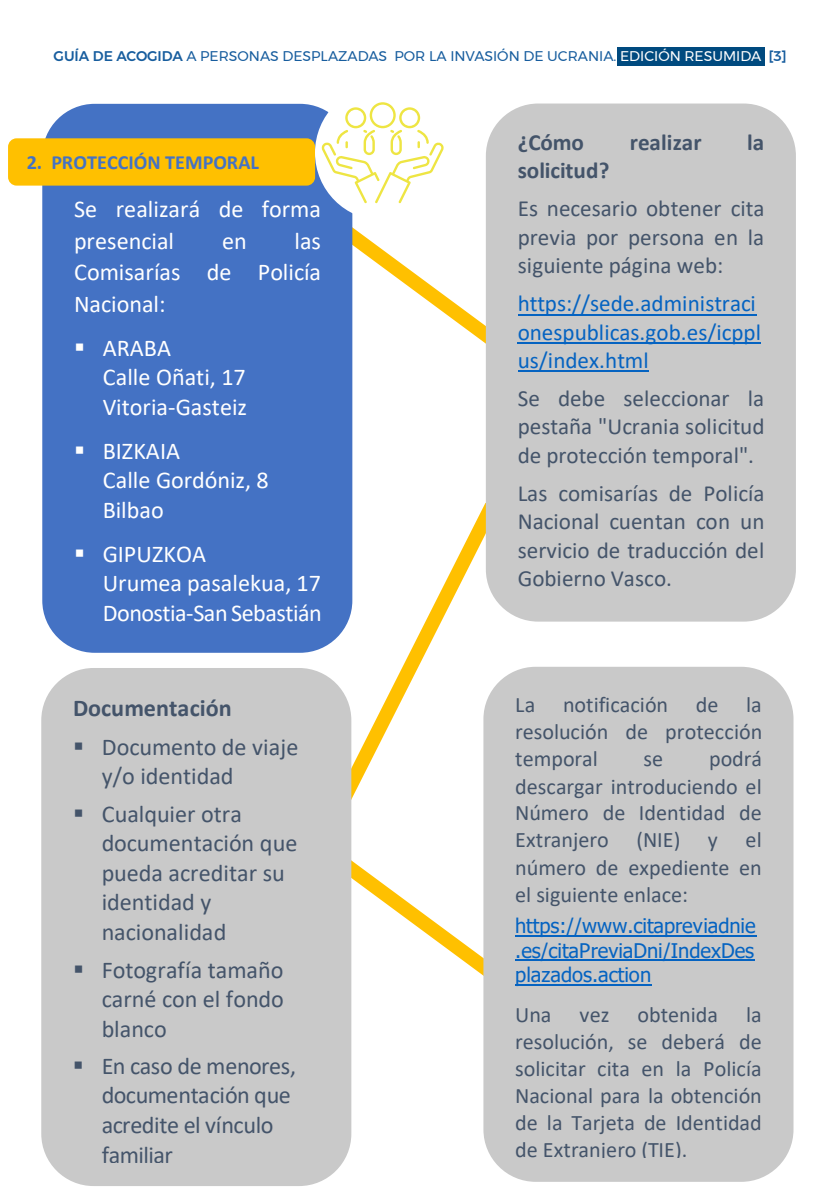
<style>
.page{position:relative;width:840px;height:1191px;background:#fff}
.page>*{position:absolute;margin:0;border:0;box-sizing:border-box;transform-origin:0 0}
.t1{font:24.2px/29.4px "Calibri";letter-spacing:-.005em;color:#44546a}
.t2{font:24.2px/29.6px "Calibri";color:#fff}
.t3{font:700 24.2px "Calibri";color:#44546a}
.t4{font:23.2px/28.4px "Calibri";color:#44546a;text-align:justify}
.t5{font:23.2px/28.2px "Calibri";color:#0563c1}
.t6{font:700 23.2px "Calibri";letter-spacing:-.005em;color:#44546a}
.t7{font:22.2px/27px "Calibri";color:#44546a;text-align:justify}
.t8{font:20.2px/24.4px "Tahoma";color:#0563c1;text-align:justify}
.t9{font:700 20.2px "Calibri";color:#4472c4}
.t10{font:14px "Montserrat";color:#175d9e}
.s1{font-weight:500}
.s2{color:#fff}
</style>
<div class="page">
<div style="left:616px;top:47px;width:147px;height:19px;background:#004a7f"></div>
<svg style="left:352px;top:213px;width:133px;height:148px"></svg>
<svg style="left:326px;top:487px;width:159px;height:336px"></svg>
<div style="left:42px;top:104px;width:310px;height:549px;background:#4472c4;border:2px solid #4472c4;border-radius:51px"></div>
<div style="left:485px;top:103px;width:310px;height:518px;background:#c9c9c9;border:2px solid #c9c9c9;border-radius:51px"></div>
<hr style="left:517px;top:314px;width:239px;height:1px;background:#0563c1">
<hr style="left:517px;top:342px;width:243px;height:2px;background:#0563c1">
<hr style="left:517px;top:370px;width:131px;height:2px;background:#0563c1">
<div style="left:8px;top:138px;width:307px;height:48px;background:#ffc000;border:2px solid #ffc000;border-radius:8px"></div>
<svg style="left:351px;top:844px;width:132px;height:151px"></svg>
<div style="left:41px;top:668px;width:310px;height:518px;background:#c9c9c9;border:2px solid #c9c9c9;border-radius:51px"></div>
<div style="left:483px;top:667px;width:310px;height:514px;background:#c9c9c9;border:2px solid #c9c9c9;border-radius:51px"></div>
<hr style="left:515px;top:935px;width:241px;height:1px;background:#0563c1">
<hr style="left:515px;top:959px;width:239px;height:2px;background:#0563c1">
<hr style="left:515px;top:983px;width:136px;height:2px;background:#0563c1">
<div style="left:315px;top:85px;width:135px;height:135px;background:#fff;border-radius:50%"></div>
<svg style="left:321px;top:102px;width:122px;height:101px"></svg>
<p class="t10" style="left:54px;top:45px;width:733px"><span class="s1">GUÍA DE ACOGIDA</span> A PERSONAS DESPLAZADAS POR LA INVASIÓN DE UCRANIA. <span class="s2">EDICIÓN RESUMIDA</span> <span class="s1">[3]</span></p>
<p class="t9" style="left:27px;top:148px;width:234px">2. PROTECCIÓN TEMPORAL</p>
<p class="t2" style="left:74px;top:192px;width:248px;line-height:31.8px">Se realizará de forma presencial</p>
<p class="t2" style="left:74px;top:224px;width:248px;line-height:32px;text-align:justify;text-indent:220px">las Comisarías de Policía Nacional:</p>
<p class="t2" style="left:103px;top:332px;width:146px;text-indent:-29px">▪ ARABA<br>Calle Oñati, 17<br>Vitoria-Gasteiz</p>
<p class="t2" style="left:103px;top:435px;width:168px;text-indent:-29px">▪ BIZKAIA<br>Calle Gordóniz, 8<br>Bilbao</p>
<p class="t2" style="left:103px;top:538px;width:220px;text-indent:-29px">▪ GIPUZKOA<br>Urumea pasalekua, 17<br>Donostia-San Sebastián</p>
<p class="t2" style="left:222px;top:225px;width:26px">en</p>
<p class="t3" style="left:73px;top:690px;width:160px">Documentación</p>
<p class="t1" style="left:102px;top:731px;width:198px;text-indent:-29px">▪ Documento de viaje y/o identidad</p>
<p class="t1" style="left:102px;top:799px;width:197px;text-indent:-29px">▪ Cualquier otra documentación que pueda acreditar su identidad y nacionalidad</p>
<p class="t1" style="left:102px;top:954px;width:184px;text-align:justify;text-indent:-29px">▪ Fotografía tamaño carné con el fondo blanco</p>
<p class="t1" style="left:102px;top:1050px;width:196px;text-indent:-29px">▪ En caso de menores, documentación que acredite el vínculo familiar</p>
<p class="t6" style="left:517px;top:126px;width:68px">¿Cómo</p>
<p class="t6" style="left:629px;top:126px;width:73px">realizar</p>
<p class="t6" style="left:746px;top:126px;width:18px">la</p>
<p class="t6" style="left:517px;top:154px;width:93px">solicitud?</p>
<p class="t4" style="left:517px;top:194px;width:248px">Es necesario obtener cita previa por persona en la siguiente página web:</p>
<p class="t5" style="left:517px;top:289px;width:244px">https://sede.administraci onespublicas.gob.es/icppl us/index.html</p>
<p class="t4" style="left:517px;top:383px;width:248px">Se debe seleccionar la pestaña "Ucrania solicitud de protección temporal".</p>
<p class="t4" style="left:517px;top:479px;width:248px">Las comisarías de Policía Nacional cuentan con un servicio de traducción del Gobierno Vasco.</p>
<p class="t7" style="left:515px;top:691px;width:248px">La notificación de la resolución de protección temporal</p>
<p class="t7" style="left:515px;top:745px;width:248px;text-indent:194px">podrá descargar introduciendo el Número de Identidad de Extranjero (NIE) y</p>
<p class="t7" style="left:643px;top:745px;width:21px">se</p>
<p class="t7" style="left:515px;top:826px;width:248px;text-indent:230px">el número de expediente en el siguiente enlace:</p>
<p class="t8" style="left:515px;top:915px;width:242px">https://www.citapreviadnie .es/citaPreviaDni/IndexDes plazados.action</p>
<p class="t7" style="left:515px;top:1000px;width:38px">Una</p>
<p class="t7" style="left:579px;top:1000px;width:31px">vez</p>
<p class="t7" style="left:637px;top:1000px;width:82px">obtenida</p>
<p class="t7" style="left:515px;top:1000px;width:248px;text-indent:231px">la resolución, se deberá de solicitar cita en la Policía Nacional para la obtención de la Tarjeta de Identidad de Extranjero (TIE).</p>
</div>
